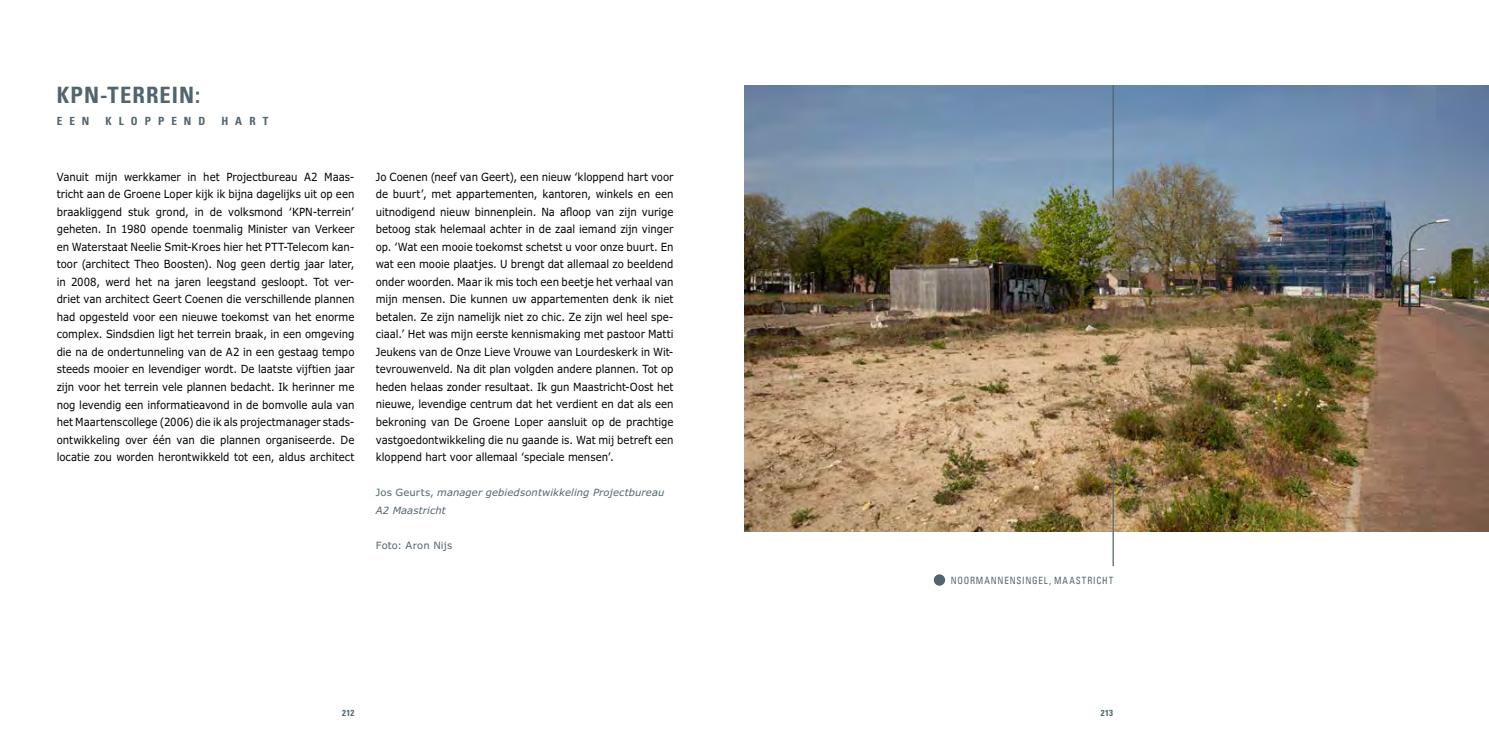
<style>
.page{position:relative;width:1489px;height:745px;background:#fff}
.page>*{position:absolute;margin:0;border:0;box-sizing:border-box;transform-origin:0 0}
.t1{font:700 condensed 22.5px "Univers";letter-spacing:.045em;color:#52646d}
.t2{font:11.25px/17.5px "Verdana Pro";color:#000;text-align:justify;scale:.9 1}
.t3{font:700 condensed 11.25px "Univers";letter-spacing:.625em;color:#52646d}
.t4{font:italic 10px/17.5px "Verdana Pro";letter-spacing:.01em;color:#52646d}
.t5{font:condensed 10px "Univers";letter-spacing:.09em;color:#52646d;scale:.9 1}
.t6{font:10px "Verdana Pro";letter-spacing:.01em;color:#52646d}
.t7{font:700 condensed 8.75px "Univers";letter-spacing:.04em;color:#52646d}
.s1{font-style:normal}
</style>
<div class="page">
<img style="left:744px;top:85px;width:744px;height:445px">
<hr style="left:1112px;top:460px;width:1px;height:105px;background:#52646d">
<hr style="left:1112px;top:85px;width:1px;height:113px;background:#52646d">
<div style="left:933px;top:574px;width:12px;height:11px;background:#52646d;border-radius:50%"></div>
<h1 class="t1" style="left:57px;top:81px;width:145px">KPN-TERREIN:</h1>
<p class="t3" style="left:57px;top:114px;width:34px">EEN</p>
<p class="t3" style="left:105px;top:114px;width:101px">KLOPPEND</p>
<p class="t3" style="left:221px;top:114px;width:49px">HART</p>
<p class="t2" style="left:57px;top:168px;width:332px">Vanuit mijn werkkamer in het Projectbureau A2 Maas&shy;tricht aan de Groene Loper kijk ik bijna dagelijks uit op een braakliggend stuk grond, in de volksmond ‘KPN-terrein’ geheten. In 1980 opende toenmalig Minister van Verkeer en Waterstaat Neelie Smit-Kroes hier het PTT-Telecom kan&shy;toor (architect Theo Boosten). Nog geen dertig jaar later, in 2008, werd het na jaren leegstand gesloopt. Tot ver&shy;driet van architect Geert Coenen die verschillende plannen had opgesteld voor een nieuwe toekomst van het enorme complex. Sindsdien ligt het terrein braak, in een omgeving die na de ondertunneling van de A2 in een gestaag tempo steeds mooier en levendiger wordt. De laatste vijftien jaar zijn voor het terrein vele plannen bedacht. Ik herinner me nog levendig een informatieavond in de bomvolle aula van het Maartenscollege (2006) die ik als projectmanager stads&shy;ontwikkeling over één van die plannen organiseerde. De locatie zou worden herontwikkeld tot een, aldus architect</p>
<p class="t2" style="left:376px;top:168px;width:332px">Jo Coenen (neef van Geert), een nieuw ‘kloppend hart voor de buurt’, met appartementen, kantoren, winkels en een uitnodigend nieuw binnenplein. Na afloop van zijn vurige betoog stak helemaal achter in de zaal iemand zijn vinger op. ‘Wat een mooie toekomst schetst u voor onze buurt. En wat een mooie plaatjes. U brengt dat allemaal zo beeldend onder woorden. Maar ik mis toch een beetje het verhaal van mijn mensen. Die kunnen uw appartementen denk ik niet betalen. Ze zijn namelijk niet zo chic. Ze zijn wel heel spe&shy;ciaal.’ Het was mijn eerste kennismaking met pastoor Matti Jeukens van de Onze Lieve Vrouwe van Lourdeskerk in Wit&shy;tevrouwenveld. Na dit plan volgden andere plannen. Tot op heden helaas zonder resultaat. Ik gun Maastricht-Oost het nieuwe, levendige centrum dat het verdient en dat als een bekroning van De Groene Loper aansluit op de prachtige vastgoedontwikkeling die nu gaande is. Wat mij betreft een kloppend hart voor allemaal ‘speciale mensen’.</p>
<p class="t4" style="left:376px;top:483px;width:290px"><span class="s1">Jos Geurts,</span> manager gebiedsontwikkeling Projectbureau<br>A2 Maastricht</p>
<p class="t6" style="left:376px;top:538px;width:78px">Foto: Aron Nijs</p>
<p class="t5" style="left:950px;top:573px;width:182px">NOORMANNENSINGEL, MAASTRICHT</p>
<p class="t7" style="left:342px;top:707px;width:14px">212</p>
<p class="t7" style="left:1100px;top:707px;width:14px">213</p>
</div>
